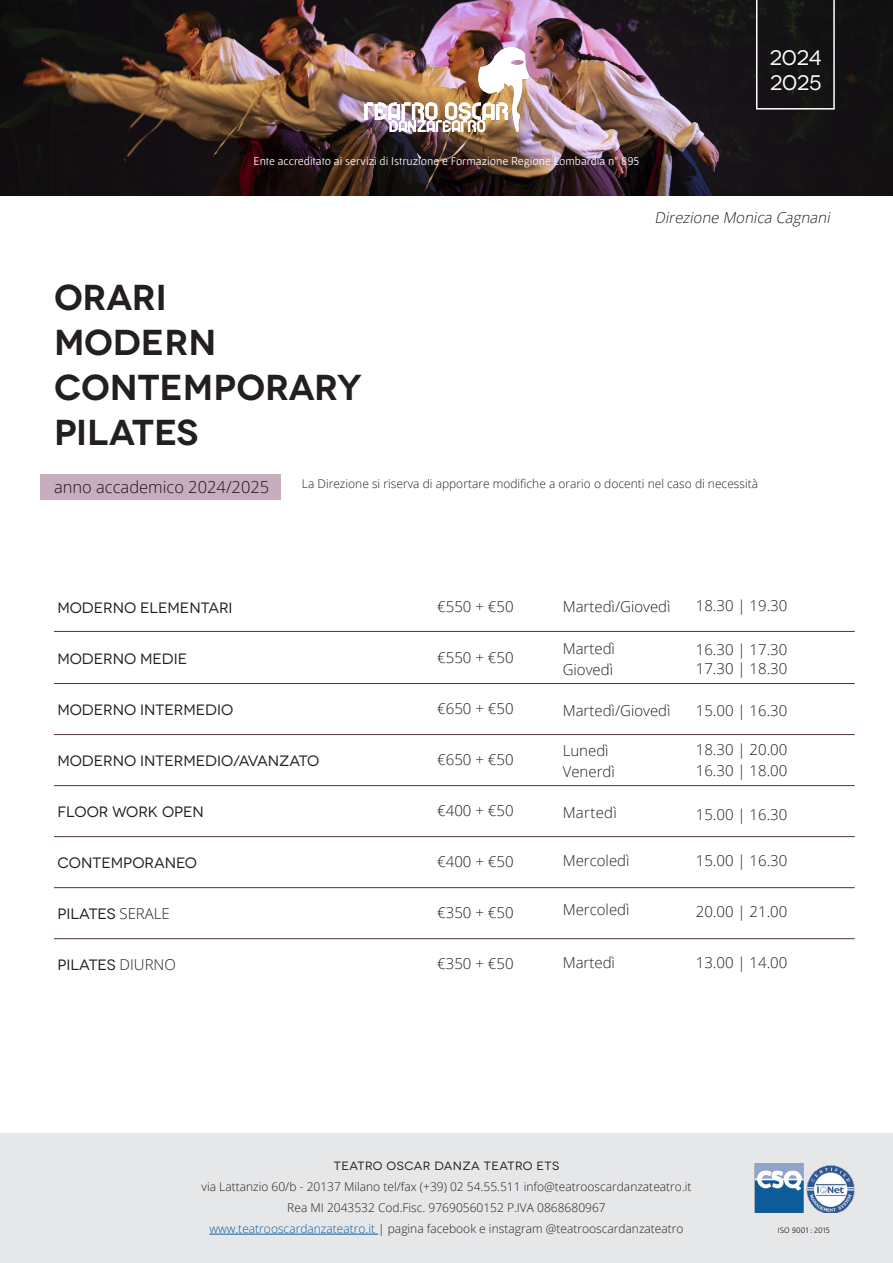
<style>
.page{position:relative;width:893px;height:1263px;background:#fff}
.page>*{position:absolute;margin:0;border:0;box-sizing:border-box;transform-origin:0 0}
.t1{font:600 36px "Novecentowide";color:#231f20}
.t2{font:21px "Novecentowide";color:#fff}
.t3{font:300 16.5px "Open Sans";color:#231f20}
.t4{font:300 15px "Open Sans";color:#231f20}
.t5{font:15px "Novecentowide";color:#231f20}
.t6{font:italic 300 15px "Open Sans";color:#231f20}
.t7{font:300 15px "Open Sans";letter-spacing:.02em;color:#231f20}
.t8{font:300 12px "Open Sans";color:#231f20}
.t9{font:12px "Gafata";color:#fff}
.t10{font:12px "Novecentowide";letter-spacing:.035em;color:#231f20}
.t11{font:8.4px "Gafata";color:#231f20}
.s1{font-family:"Open Sans";font-weight:300}
.s2{color:#0c5c9c}
</style>
<div class="page">
<div style="left:0;top:1133px;width:893px;height:130px;background:#e6e7e9"></div>
<hr style="left:54px;top:631px;width:801px;height:1px;background:#542f40">
<hr style="left:54px;top:683px;width:801px;height:1px;background:#542f40">
<hr style="left:54px;top:734px;width:801px;height:1px;background:#542f40">
<hr style="left:54px;top:785px;width:801px;height:1px;background:#542f40">
<hr style="left:54px;top:836px;width:801px;height:1px;background:#542f40">
<hr style="left:54px;top:887px;width:801px;height:1px;background:#542f40">
<hr style="left:54px;top:938px;width:801px;height:1px;background:#542f40">
<div style="left:40px;top:474px;width:241px;height:26px;background:#c7adbe"></div>
<img style="left:754px;top:1164px;width:101px;height:49px">
<img style="left:0;top:0;width:893px;height:196px">
<svg style="left:756px;top:0;width:79px;height:110px;background:#201f20"></svg>
<img style="left:364px;top:47px;width:164px;height:84px">
<hr style="left:209px;top:1234px;width:169px;height:1px;background:#0c5c9c">
<p class="t2" style="left:770px;top:45px;width:53px">2024</p>
<p class="t2" style="left:770px;top:71px;width:53px">2025</p>
<p class="t9" style="left:254px;top:154px;width:387px">Ente accreditato ai servizi di Istruzione e Formazione Regione Lombardia n° 895</p>
<p class="t6" style="left:655px;top:207px;width:180px">Direzione Monica Cagnani</p>
<p class="t1" style="left:54px;top:275px;width:114px">ORARI</p>
<p class="t1" style="left:54px;top:320px;width:164px">MODERN</p>
<p class="t1" style="left:54px;top:365px;width:310px">CONTEMPORARY</p>
<p class="t1" style="left:54px;top:410px;width:146px">PILATES</p>
<p class="t3" style="left:54px;top:476px;width:217px">anno accademico 2024/2025</p>
<p class="t8" style="left:302px;top:475px;width:458px">La Direzione si riserva di apportare modifiche a orario o docenti nel caso di necessità</p>
<p class="t5" style="left:58px;top:599px;width:177px">MODERNO ELEMENTARI</p>
<p class="t5" style="left:58px;top:650px;width:131px">MODERNO MEDIE</p>
<p class="t5" style="left:58px;top:701px;width:177px">MODERNO INTERMEDIO</p>
<p class="t5" style="left:58px;top:752px;width:263px">MODERNO INTERMEDIO/AVANZATO</p>
<p class="t5" style="left:58px;top:803px;width:148px">FLOOR WORK OPEN</p>
<p class="t5" style="left:58px;top:854px;width:141px">CONTEMPORANEO</p>
<p class="t5" style="left:58px;top:905px;width:114px">PILATES <span class="s1">SERALE</span></p>
<p class="t5" style="left:58px;top:956px;width:120px">PILATES <span class="s1">DIURNO</span></p>
<p class="t4" style="left:437px;top:596px;width:78px">€550 + €50</p>
<p class="t4" style="left:437px;top:647px;width:78px">€550 + €50</p>
<p class="t4" style="left:437px;top:698px;width:78px">€650 + €50</p>
<p class="t4" style="left:437px;top:749px;width:78px">€650 + €50</p>
<p class="t4" style="left:437px;top:800px;width:78px">€400 + €50</p>
<p class="t4" style="left:437px;top:851px;width:78px">€400 + €50</p>
<p class="t4" style="left:437px;top:902px;width:78px">€350 + €50</p>
<p class="t4" style="left:437px;top:953px;width:78px">€350 + €50</p>
<p class="t4" style="left:563px;top:596px;width:109px">Martedì/Giovedì</p>
<p class="t4" style="left:563px;top:638px;width:54px">Martedì</p>
<p class="t4" style="left:563px;top:659px;width:52px">Giovedì</p>
<p class="t4" style="left:563px;top:700px;width:109px">Martedì/Giovedì</p>
<p class="t4" style="left:563px;top:740px;width:47px">Lunedì</p>
<p class="t4" style="left:563px;top:761px;width:54px">Venerdì</p>
<p class="t7" style="left:563px;top:802px;width:56px">Martedì</p>
<p class="t4" style="left:563px;top:850px;width:68px">Mercoledì</p>
<p class="t4" style="left:563px;top:899px;width:68px">Mercoledì</p>
<p class="t4" style="left:563px;top:952px;width:54px">Martedì</p>
<p class="t4" style="left:696px;top:595px;width:93px">18.30 | 19.30</p>
<p class="t4" style="left:696px;top:639px;width:93px">16.30 | 17.30</p>
<p class="t4" style="left:696px;top:658px;width:93px">17.30 | 18.30</p>
<p class="t4" style="left:696px;top:700px;width:93px">15.00 | 16.30</p>
<p class="t4" style="left:696px;top:739px;width:93px">18.30 | 20.00</p>
<p class="t4" style="left:696px;top:760px;width:93px">16.30 | 18.00</p>
<p class="t4" style="left:696px;top:804px;width:93px">15.00 | 16.30</p>
<p class="t4" style="left:696px;top:850px;width:93px">15.00 | 16.30</p>
<p class="t4" style="left:696px;top:901px;width:93px">20.00 | 21.00</p>
<p class="t4" style="left:696px;top:952px;width:93px">13.00 | 14.00</p>
<p class="t10" style="left:334px;top:1159px;width:227px">TEATRO OSCAR DANZA TEATRO ETS</p>
<p class="t8" style="left:202px;top:1178px;width:492px">via Lattanzio 60/b - 20137 Milano tel/fax (+39) 02 54.55.511 info@teatrooscardanzateatro.it</p>
<p class="t8" style="left:287px;top:1199px;width:320px">Rea MI 2043532 Cod.Fisc. 97690560152 P.IVA 0868680967</p>
<p class="t8" style="left:209px;top:1220px;width:476px"><span class="s2">www.teatrooscardanzateatro.it</span> | pagina facebook e instagram @teatrooscardanzateatro</p>
<p class="t11" style="left:778px;top:1225px;width:54px">ISO 9001 : 2015</p>
</div>
